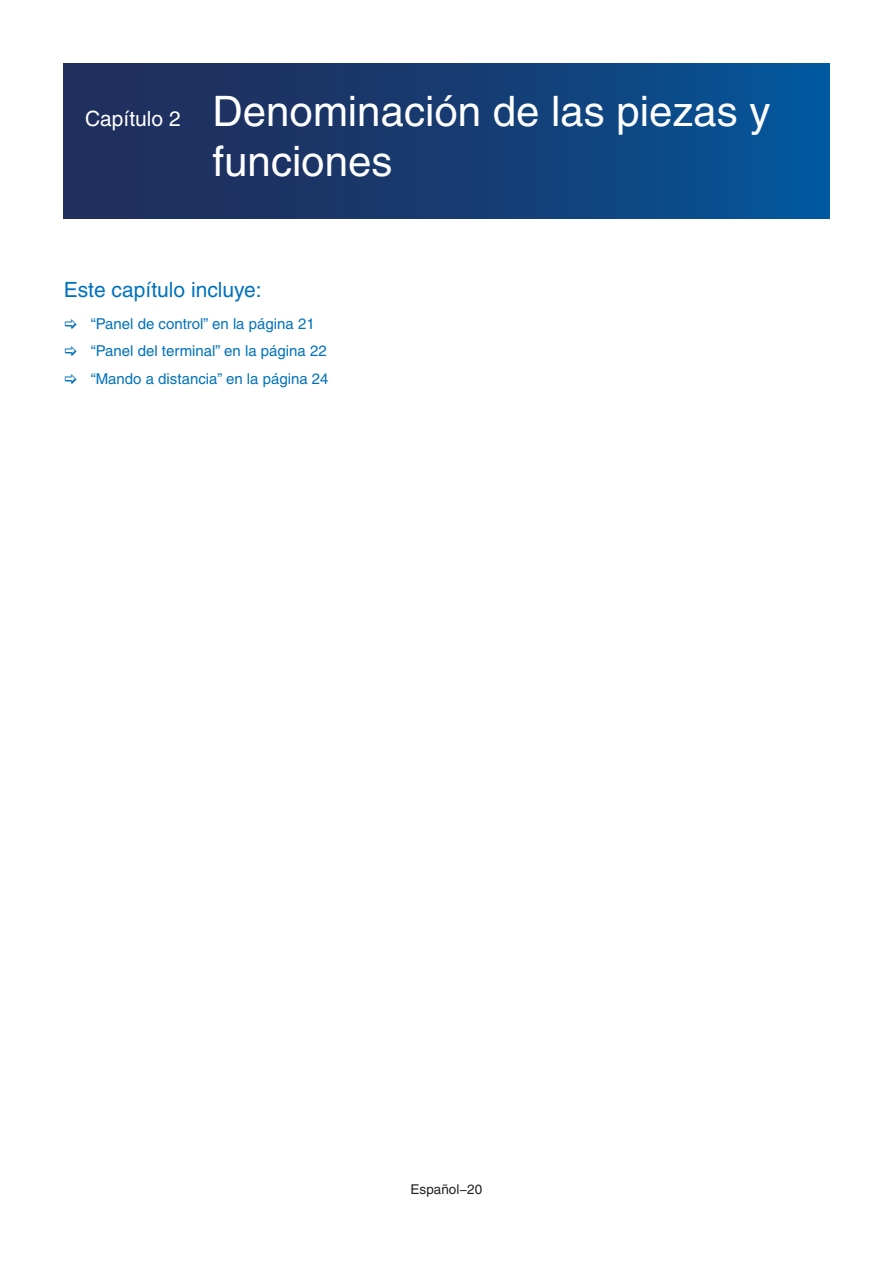
<style>
.page{position:relative;width:893px;height:1263px;background:#fff}
.page>*{position:absolute;margin:0;border:0;box-sizing:border-box;transform-origin:0 0}
.t1{font:42px/50.4px "Helvetica";color:#fff}
.t2{font:21px "Helvetica";color:#0072bc}
.t3{font:15px/27.8px "Helvetica";color:#0072bc}
.t4{font:13.5px "Helvetica";color:#231f20}
.s1{font-size:21px}
</style>
<div class="page">
<div style="left:64px;top:64px;width:765px;height:155px;background:linear-gradient(to right,#242954,#055497)"></div>
<h1 class="t1" style="left:213px;top:86px;width:559px;text-indent:-128px"><span class="s1">Capítulo 2</span> Denominación de las piezas y funciones</h1>
<h2 class="t2" style="left:64px;top:278px;width:200px">Este capítulo incluye:</h2>
<p class="t3" style="left:91px;top:309px;width:239px">“Panel de control” en la página 21 “Panel del terminal” en la página 22 “Mando a distancia” en la página 24</p>
<p class="t4" style="left:411px;top:1181px;width:73px">Español−20</p>
</div>
